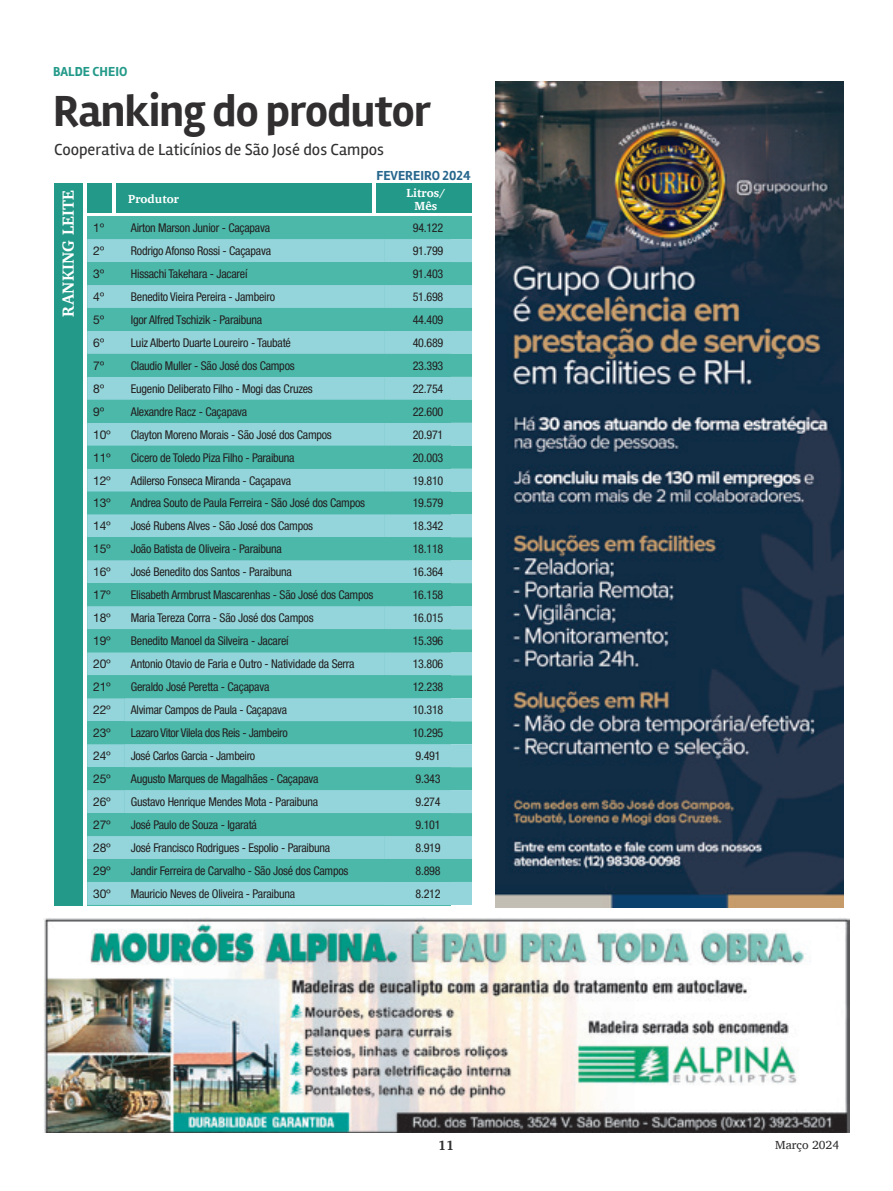
<style>
.page{position:relative;width:893px;height:1191px;background:#fff}
.page>*{position:absolute;margin:0;border:0;box-sizing:border-box;transform-origin:0 0}
.t1{font:700 45px "Rambla";letter-spacing:-.015em;color:#312f30}
.t2{font:16.5px "Rambla";color:#312f30}
.t3{font:700 16.5px "Charis SIL";color:#fff}
.t4{font:700 13.5px "Rambla";color:#27678d}
.t5{font:700 13.5px "Rambla";color:#239a89}
.t6{font:700 13.5px "Charis SIL";color:#312f30}
.t7{font:condensed 12px "Helvetica Neue LT Std";letter-spacing:-.02em;color:#231f20}
.t8{font:12px "Helvetica Neue LT Std";letter-spacing:-.02em;color:#231f20}
.t9{font:700 12px/13.5px "Charis SIL";color:#fff;text-align:center}
.t10{font:12px "Charis SIL";color:#312f30}
</style>
<div class="page">
<div style="left:87px;top:216px;width:297px;height:23px;background:#4bb8a9"></div>
<div style="left:384px;top:216px;width:88px;height:23px;background:#4bb8a9"></div>
<div style="left:87px;top:239px;width:297px;height:23px;background:#93d5da"></div>
<div style="left:384px;top:239px;width:88px;height:436px;background:#93d5da"></div>
<svg style="left:87px;top:652px;width:297px;height:230px;background:#7ccbca"></svg>
<svg style="left:87px;top:262px;width:385px;height:390px;background:#6cc5bf"></svg>
<svg style="left:125px;top:675px;width:347px;height:207px;background:#5dbfb5"></svg>
<svg style="left:125px;top:698px;width:347px;height:115px;background:#76c9c6"></svg>
<div style="left:87px;top:882px;width:297px;height:23px;background:#93d5da"></div>
<div style="left:384px;top:882px;width:88px;height:23px;background:#93d5da"></div>
<div style="left:87px;top:183px;width:385px;height:30px;background:#239a89"></div>
<div style="left:54px;top:183px;width:29px;height:723px;background:#239a89"></div>
<hr style="left:112px;top:183px;width:3px;height:31px;background:#fff">
<hr style="left:372px;top:183px;width:3px;height:31px;background:#fff">
<img style="left:496px;top:82px;width:348px;height:825px">
<img style="left:43px;top:917px;width:807px;height:215px">
<p class="t5" style="left:53px;top:64px;width:76px">BALDE CHEIO</p>
<h1 class="t1" style="left:53px;top:84px;width:379px">Ranking do produtor</h1>
<h2 class="t2" style="left:54px;top:139px;width:332px">Cooperativa de Laticínios de São José dos Campos</h2>
<p class="t4" style="left:376px;top:168px;width:96px">FEVEREIRO 2024</p>
<h2 class="t3" style="left:58px;top:317px;width:128px;rotate:-90deg">RANKING LEITE</h2>
<p class="t9" style="left:406px;top:186px;width:40px">Litros/<br>Mês</p>
<p class="t9" style="left:128px;top:192px;width:52px">Produtor</p>
<p class="t8" style="left:93px;top:220px;width:13px">1º</p>
<p class="t7" style="left:131px;top:221px;width:141px">Airton Marson Junior - Caçapava</p>
<p class="t7" style="left:413px;top:221px;width:32px">94.122</p>
<p class="t8" style="left:93px;top:243px;width:13px">2º</p>
<p class="t7" style="left:131px;top:244px;width:142px">Rodrigo Afonso Rossi - Caçapava</p>
<p class="t7" style="left:413px;top:244px;width:32px">91.799</p>
<p class="t8" style="left:93px;top:266px;width:13px">3º</p>
<p class="t7" style="left:131px;top:267px;width:118px">Hissachi Takehara - Jacareí</p>
<p class="t7" style="left:413px;top:267px;width:32px">91.403</p>
<p class="t8" style="left:93px;top:289px;width:13px">4º</p>
<p class="t7" style="left:131px;top:290px;width:146px">Benedito Vieira Pereira - Jambeiro</p>
<p class="t7" style="left:413px;top:290px;width:32px">51.698</p>
<p class="t8" style="left:93px;top:312px;width:13px">5º</p>
<p class="t7" style="left:131px;top:312px;width:133px">Igor Alfred Tschizik - Paraibuna</p>
<p class="t7" style="left:413px;top:312px;width:32px">44.409</p>
<p class="t8" style="left:93px;top:335px;width:13px">6º</p>
<p class="t7" style="left:131px;top:335px;width:162px">Luiz Alberto Duarte Loureiro - Taubaté</p>
<p class="t7" style="left:413px;top:335px;width:32px">40.689</p>
<p class="t8" style="left:93px;top:358px;width:13px">7º</p>
<p class="t7" style="left:131px;top:358px;width:165px">Claudio Muller - São José dos Campos</p>
<p class="t7" style="left:413px;top:358px;width:32px">23.393</p>
<p class="t8" style="left:93px;top:381px;width:13px">8º</p>
<p class="t7" style="left:131px;top:381px;width:183px">Eugenio Deliberato Filho - Mogi das Cruzes</p>
<p class="t7" style="left:413px;top:381px;width:32px">22.754</p>
<p class="t8" style="left:93px;top:404px;width:13px">9º</p>
<p class="t7" style="left:131px;top:404px;width:118px">Alexandre Racz - Caçapava</p>
<p class="t7" style="left:413px;top:404px;width:32px">22.600</p>
<p class="t8" style="left:93px;top:427px;width:19px">10º</p>
<p class="t7" style="left:131px;top:427px;width:202px">Clayton Moreno Morais - São José dos Campos</p>
<p class="t7" style="left:413px;top:427px;width:32px">20.971</p>
<p class="t8" style="left:93px;top:450px;width:19px">11º</p>
<p class="t7" style="left:131px;top:450px;width:165px">Cicero de Toledo Piza Filho - Paraibuna</p>
<p class="t7" style="left:413px;top:450px;width:32px">20.003</p>
<p class="t8" style="left:93px;top:473px;width:19px">12º</p>
<p class="t7" style="left:131px;top:473px;width:162px">Adilerso Fonseca Miranda - Caçapava</p>
<p class="t7" style="left:413px;top:473px;width:32px">19.810</p>
<p class="t8" style="left:93px;top:496px;width:19px">13º</p>
<p class="t7" style="left:131px;top:496px;width:236px">Andrea Souto de Paula Ferreira - São José dos Campos</p>
<p class="t7" style="left:413px;top:496px;width:32px">19.579</p>
<p class="t8" style="left:93px;top:518px;width:19px">14º</p>
<p class="t7" style="left:131px;top:519px;width:184px">José Rubens Alves - São José dos Campos</p>
<p class="t7" style="left:413px;top:519px;width:32px">18.342</p>
<p class="t8" style="left:93px;top:541px;width:19px">15º</p>
<p class="t7" style="left:131px;top:542px;width:152px">João Batista de Oliveira - Paraibuna</p>
<p class="t7" style="left:413px;top:542px;width:32px">18.118</p>
<p class="t8" style="left:93px;top:564px;width:19px">16º</p>
<p class="t7" style="left:131px;top:565px;width:162px">José Benedito dos Santos - Paraibuna</p>
<p class="t7" style="left:413px;top:565px;width:32px">16.364</p>
<p class="t8" style="left:93px;top:587px;width:19px">17º</p>
<p class="t7" style="left:131px;top:588px;width:244px">Elisabeth Armbrust Mascarenhas - São José dos Campos</p>
<p class="t7" style="left:413px;top:588px;width:32px">16.158</p>
<p class="t8" style="left:93px;top:610px;width:19px">18º</p>
<p class="t7" style="left:131px;top:611px;width:184px">Maria Tereza Corra - São José dos Campos</p>
<p class="t7" style="left:413px;top:611px;width:32px">16.015</p>
<p class="t8" style="left:93px;top:633px;width:19px">19º</p>
<p class="t7" style="left:131px;top:634px;width:159px">Benedito Manoel da Silveira - Jacareí</p>
<p class="t7" style="left:413px;top:634px;width:32px">15.396</p>
<p class="t8" style="left:93px;top:656px;width:19px">20º</p>
<p class="t7" style="left:131px;top:657px;width:225px">Antonio Otavio de Faria e Outro - Natividade da Serra</p>
<p class="t7" style="left:413px;top:657px;width:32px">13.806</p>
<p class="t8" style="left:93px;top:679px;width:19px">21º</p>
<p class="t7" style="left:131px;top:680px;width:140px">Geraldo José Peretta - Caçapava</p>
<p class="t7" style="left:413px;top:680px;width:32px">12.238</p>
<p class="t8" style="left:93px;top:702px;width:19px">22º</p>
<p class="t7" style="left:131px;top:703px;width:158px">Alvimar Campos de Paula - Caçapava</p>
<p class="t7" style="left:413px;top:703px;width:32px">10.318</p>
<p class="t8" style="left:93px;top:725px;width:19px">23º</p>
<p class="t7" style="left:131px;top:726px;width:158px">Lazaro Vitor Vilela dos Reis - Jambeiro</p>
<p class="t7" style="left:413px;top:726px;width:32px">10.295</p>
<p class="t8" style="left:93px;top:748px;width:19px">24º</p>
<p class="t7" style="left:131px;top:748px;width:126px">José Carlos Garcia - Jambeiro</p>
<p class="t7" style="left:415px;top:748px;width:27px">9.491</p>
<p class="t8" style="left:93px;top:771px;width:19px">25º</p>
<p class="t7" style="left:131px;top:771px;width:189px">Augusto Marques de Magalhães - Caçapava</p>
<p class="t7" style="left:415px;top:771px;width:27px">9.343</p>
<p class="t8" style="left:93px;top:794px;width:19px">26º</p>
<p class="t7" style="left:131px;top:794px;width:189px">Gustavo Henrique Mendes Mota - Paraibuna</p>
<p class="t7" style="left:415px;top:794px;width:27px">9.274</p>
<p class="t8" style="left:93px;top:817px;width:19px">27º</p>
<p class="t7" style="left:131px;top:817px;width:128px">José Paulo de Souza - Igaratá</p>
<p class="t7" style="left:415px;top:817px;width:27px">9.101</p>
<p class="t8" style="left:93px;top:840px;width:19px">28º</p>
<p class="t7" style="left:131px;top:840px;width:201px">José Francisco Rodrigues - Espolio - Paraibuna</p>
<p class="t7" style="left:415px;top:840px;width:27px">8.919</p>
<p class="t8" style="left:93px;top:863px;width:19px">29º</p>
<p class="t7" style="left:131px;top:863px;width:219px">Jandir Ferreira de Carvalho - São José dos Campos</p>
<p class="t7" style="left:415px;top:863px;width:27px">8.898</p>
<p class="t8" style="left:93px;top:886px;width:19px">30º</p>
<p class="t7" style="left:131px;top:886px;width:166px">Mauricio Neves de Oliveira - Paraibuna</p>
<p class="t7" style="left:415px;top:886px;width:27px">8.212</p>
<p class="t6" style="left:439px;top:1137px;width:17px">11</p>
<p class="t10" style="left:775px;top:1138px;width:65px">Março 2024</p>
</div>
